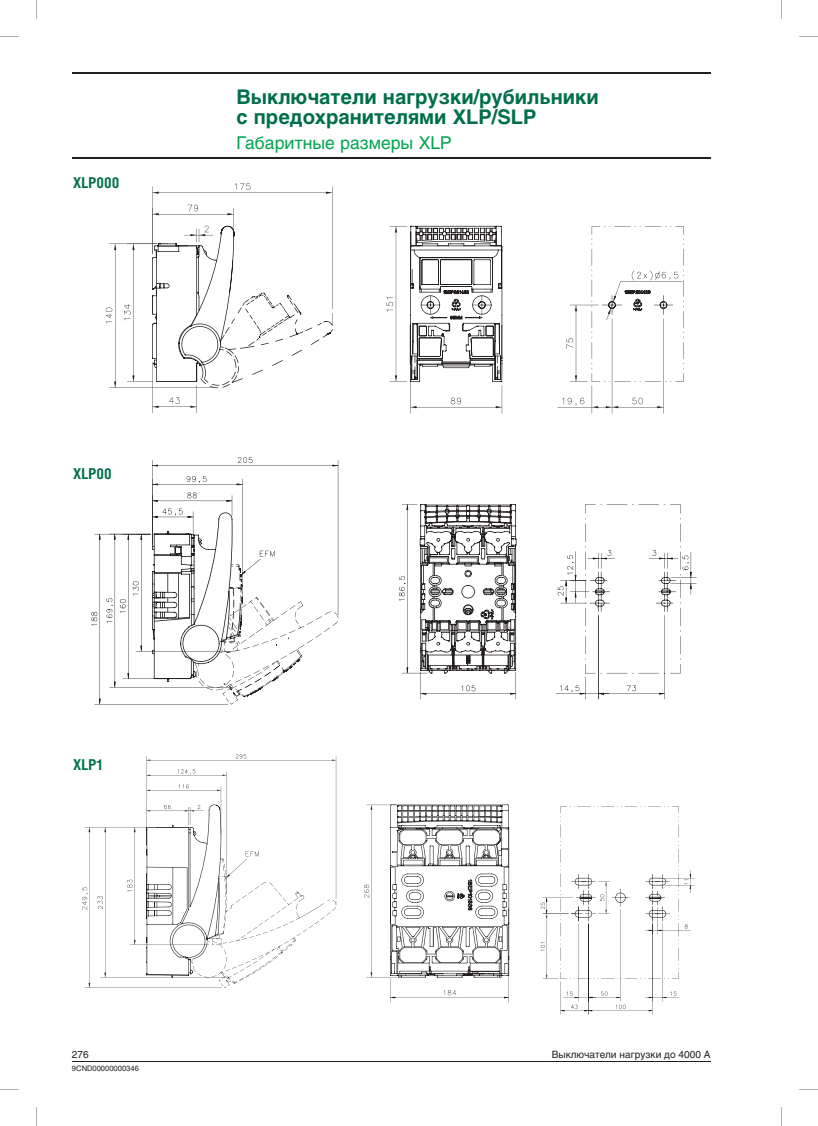
<style>
.page{position:relative;width:818px;height:1126px;background:#fff}
.page>*{position:absolute;margin:0;border:0;box-sizing:border-box;transform-origin:0 0}
.t1{font:700 20px/20px "Helios C";color:#006f49}
.t2{font:17.5px "Helios C";color:#00a54f}
.t3{font:700 15px "Helios Cond";color:#006f49}
.t4{font:10px "Helios C";color:#231f20}
.t5{font:7.5px "Helios C";color:#231f20}
</style>
<div class="page">
<hr style="left:72px;top:72px;width:638px;height:1px;background:#231f20">
<hr style="left:72px;top:157px;width:638px;height:1px;background:#231f20">
<hr style="left:72px;top:1060px;width:638px;height:1px;background:#231f20">
<svg style="left:106px;top:183px;width:226px;height:205px"></svg>
<svg style="left:124px;top:205px;width:540px;height:208px"></svg>
<svg style="left:152px;top:226px;width:531px;height:158px"></svg>
<svg style="left:82px;top:754px;width:308px;height:233px"></svg>
<svg style="left:390px;top:804px;width:119px;height:198px"></svg>
<svg style="left:542px;top:806px;width:152px;height:208px"></svg>
<svg style="left:258px;top:851px;width:351px;height:127px"></svg>
<svg style="left:91px;top:457px;width:243px;height:247px"></svg>
<svg style="left:221px;top:504px;width:476px;height:201px"></svg>
<svg style="left:106px;top:476px;width:194px;height:220px"></svg>
<svg style="left:36px;top:0;width:1px;height:19px"></svg>
<svg style="left:799px;top:36px;width:18px;height:1px"></svg>
<svg style="left:0;top:36px;width:19px;height:1px"></svg>
<svg style="left:799px;top:1089px;width:18px;height:1px"></svg>
<svg style="left:0;top:1089px;width:19px;height:1px"></svg>
<svg style="left:36px;top:1107px;width:1px;height:18px"></svg>
<p class="t3" style="left:73px;top:174px;width:48px">XLP000</p>
<p class="t3" style="left:73px;top:464px;width:40px">XLP00</p>
<p class="t3" style="left:73px;top:755px;width:32px">XLP1</p>
<p class="t1" style="left:236px;top:87px;width:364px">Выключатели нагрузки/рубильники с предохранителями XLP/SLP</p>
<p class="t2" style="left:236px;top:132px;width:217px">Габаритные размеры XLP</p>
<p class="t4" style="left:72px;top:1047px;width:18px">276</p>
<p class="t5" style="left:72px;top:1063px;width:68px">9CND00000000346</p>
<p class="t4" style="left:551px;top:1047px;width:160px">Выключатели нагрузки до 4000 A</p>
</div>
